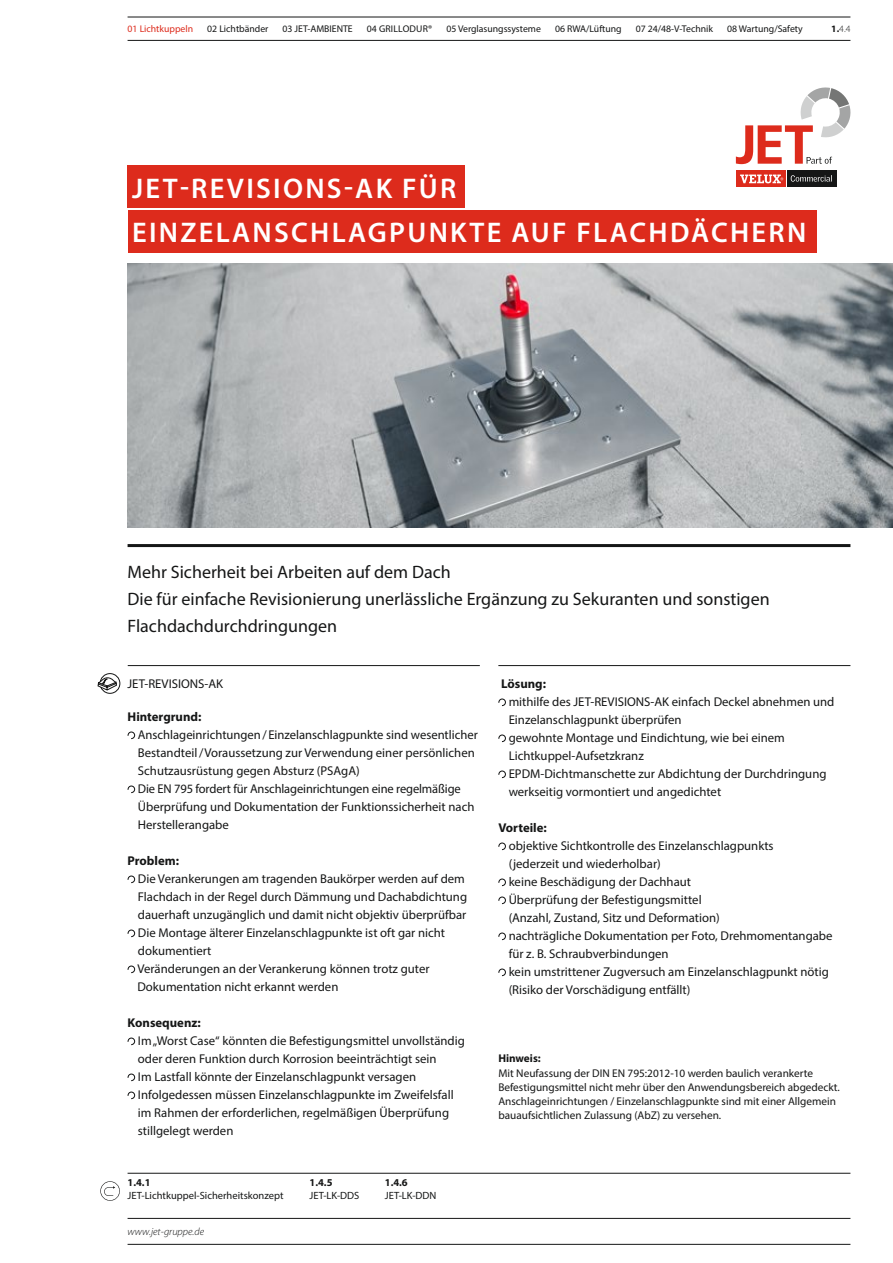
<style>
.page{position:relative;width:893px;height:1263px;background:#fff}
.page>*{position:absolute;margin:0;border:0;box-sizing:border-box;transform-origin:0 0}
.t1{font:600 28.5px "Myriad Pro";letter-spacing:.08em;color:#fff}
.t2{font:18px/27px "Myriad Pro";color:#151616}
.t3{font:12.75px/18px "Myriad Pro";color:#151616}
.t4{font:700 12.75px "Myriad Pro";color:#151616}
.t5{font:11.25px/14.2px "Myriad Pro";color:#151616}
.t6{font:700 11.25px "Myriad Pro";color:#151616}
.t7{font:10.5px "Myriad Pro";color:#151616}
.t8{font:italic 300 10.5px "Myriad Pro";color:#151616}
.t9{font:700 10.5px "Myriad Pro";color:#151616}
.t10{font:9.75px "Myriad Pro";color:#151616}
.t11{font:9.75px "Myriad Pro";color:#dd2b1c}
.t12{font:9.75px "Myriad Pro";letter-spacing:.02em;color:#151616}
.t13{font:300 9.75px "Myriad Pro";color:#151616}
.s1{font-weight:700}
</style>
<div class="page">
<hr style="left:128px;top:544px;width:722px;height:3px;background:#151616">
<hr style="left:128px;top:1173px;width:722px;height:1px;background:#151616">
<hr style="left:128px;top:1218px;width:722px;height:1px;background:#151616">
<hr style="left:128px;top:1244px;width:722px;height:1px;background:#151616">
<svg style="left:100px;top:1181px;width:20px;height:20px"></svg>
<div style="left:128px;top:210px;width:688px;height:43px;background:#dd2b1c"></div>
<div style="left:128px;top:166px;width:337px;height:42px;background:#dd2b1c"></div>
<svg style="left:128px;top:731px;width:7px;height:8px"></svg>
<svg style="left:128px;top:785px;width:7px;height:8px"></svg>
<svg style="left:128px;top:875px;width:7px;height:8px"></svg>
<svg style="left:128px;top:929px;width:7px;height:8px"></svg>
<svg style="left:128px;top:965px;width:7px;height:8px"></svg>
<svg style="left:128px;top:1037px;width:7px;height:8px"></svg>
<svg style="left:128px;top:1073px;width:7px;height:8px"></svg>
<svg style="left:128px;top:1091px;width:7px;height:8px"></svg>
<svg style="left:498px;top:698px;width:8px;height:8px"></svg>
<svg style="left:498px;top:734px;width:8px;height:8px"></svg>
<svg style="left:498px;top:770px;width:8px;height:8px"></svg>
<svg style="left:498px;top:842px;width:8px;height:8px"></svg>
<svg style="left:498px;top:878px;width:8px;height:8px"></svg>
<svg style="left:498px;top:896px;width:8px;height:8px"></svg>
<svg style="left:498px;top:932px;width:8px;height:8px"></svg>
<svg style="left:498px;top:968px;width:8px;height:8px"></svg>
<hr style="left:128px;top:665px;width:352px;height:1px;background:#151616">
<hr style="left:498px;top:665px;width:352px;height:1px;background:#151616">
<img style="left:128px;top:263px;width:765px;height:264px">
<svg style="left:736px;top:171px;width:49px;height:16px"></svg>
<svg style="left:740px;top:175px;width:43px;height:8px"></svg>
<div style="left:787px;top:171px;width:49px;height:16px;background:#151616"></div>
<svg style="left:791px;top:175px;width:41px;height:7px"></svg>
<svg style="left:736px;top:87px;width:114px;height:77px"></svg>
<hr style="left:128px;top:40px;width:722px;height:1px;background:#151616">
<hr style="left:128px;top:17px;width:722px;height:1px;background:#151616">
<div style="left:100px;top:673px;width:20px;height:20px;border:1px solid #151616;border-radius:50%"></div>
<svg style="left:97px;top:677px;width:20px;height:14px"></svg>
<p class="t11" style="left:128px;top:23px;width:67px">01 Lichtkuppeln</p>
<p class="t10" style="left:207px;top:23px;width:63px">02 Lichtbänder</p>
<p class="t10" style="left:283px;top:23px;width:72px">03 JET-AMBIENTE</p>
<p class="t12" style="left:367px;top:23px;width:67px">04 GRILLODUR®</p>
<p class="t10" style="left:446px;top:23px;width:96px">05 Verglasungssysteme</p>
<p class="t10" style="left:555px;top:23px;width:68px">06 RWA/Lüftung</p>
<p class="t10" style="left:636px;top:23px;width:79px">07 24/48-V-Technik</p>
<p class="t10" style="left:727px;top:23px;width:77px">08 Wartung/Safety</p>
<p class="t13" style="left:831px;top:24px;width:21px"><span class="s1">1.</span>4.4</p>
<h1 class="t1" style="left:132px;top:170px;width:326px">JET-REVISIONS-AK FÜR</h1>
<h1 class="t1" style="left:132px;top:214px;width:676px">EINZELANSCHLAGPUNKTE AUF FLACHDÄCHERN</h1>
<h2 class="t2" style="left:128px;top:558px;width:644px">Mehr Sicherheit bei Arbeiten auf dem Dach<br>Die für einfache Revisionierung unerlässliche Ergänzung zu Sekuranten und sonstigen<br>Flachdachdurchdringungen</h2>
<p class="t3" style="left:128px;top:675px;width:97px">JET-REVISIONS-AK</p>
<p class="t4" style="left:128px;top:708px;width:75px">Hintergrund:</p>
<p class="t3" style="left:138px;top:726px;width:341px">Anschlageinrichtungen/ Einzelanschlagpunkte sind wesentlicher Bestandteil/Voraussetzung zur Verwendung einer persönlichen Schutzausrüstung gegen Absturz (PSAgA)<br>Die EN 795 fordert für Anschlageinrichtungen eine regelmäßige Überprüfung und Dokumentation der Funktionssicherheit nach Herstellerangabe</p>
<p class="t4" style="left:128px;top:852px;width:53px">Problem:</p>
<p class="t3" style="left:137px;top:870px;width:331px">Die Verankerungen am tragenden Baukörper werden auf dem Flachdach in der Regel durch Dämmung und Dachabdichtung dauerhaft unzugänglich und damit nicht objektiv überprüfbar Die Montage älterer Einzelanschlagpunkte ist oft gar nicht dokumentiert<br>Veränderungen an der Verankerung können trotz guter Dokumentation nicht erkannt werden</p>
<p class="t4" style="left:128px;top:1014px;width:75px">Konsequenz:</p>
<p class="t3" style="left:138px;top:1032px;width:328px">Im „Worst Case“ könnten die Befestigungsmittel unvollständig oder deren Funktion durch Korrosion beeinträchtigt sein<br>Im Lastfall könnte der Einzelanschlagpunkt versagen Infolgedessen müssen Einzelanschlagpunkte im Zweifelsfall im Rahmen der erforderlichen, regelmäßigen Überprüfung stillgelegt werden</p>
<p class="t9" style="left:128px;top:1175px;width:24px">1.4.1</p>
<p class="t7" style="left:128px;top:1189px;width:157px">JET-Lichtkuppel-Sicherheitskonzept</p>
<p class="t8" style="left:128px;top:1226px;width:78px">www.jet-gruppe.de</p>
<p class="t9" style="left:310px;top:1175px;width:24px">1.4.5</p>
<p class="t7" style="left:310px;top:1189px;width:51px">JET-LK-DDS</p>
<p class="t9" style="left:385px;top:1175px;width:24px">1.4.6</p>
<p class="t7" style="left:385px;top:1189px;width:53px">JET-LK-DDN</p>
<p class="t4" style="left:501px;top:675px;width:46px">Lösung:</p>
<p class="t3" style="left:509px;top:693px;width:327px">mithilfe des JET-REVISIONS-AK einfach Deckel abnehmen und Einzelanschlagpunkt überprüfen<br>gewohnte Montage und Eindichtung, wie bei einem Lichtkuppel-Aufsetzkranz<br>EPDM-Dichtmanschette zur Abdichtung der Durchdringung werkseitig vormontiert und angedichtet</p>
<p class="t4" style="left:498px;top:819px;width:50px">Vorteile:</p>
<p class="t3" style="left:509px;top:837px;width:325px">objektive Sichtkontrolle des Einzelanschlagpunkts<br>(jederzeit und wiederholbar)<br>keine Beschädigung der Dachhaut<br>Überprüfung der Befestigungsmittel<br>(Anzahl, Zustand, Sitz und Deformation)<br>nachträgliche Dokumentation per Foto, Drehmomentangabe für z. B. Schraubverbindungen<br>kein umstrittener Zugversuch am Einzelanschlagpunkt nötig (Risiko der Vorschädigung entfällt)</p>
<p class="t6" style="left:498px;top:1051px;width:44px">Hinweis:</p>
<p class="t5" style="left:498px;top:1065px;width:343px">Mit Neufassung der DIN EN 795:2012-10 werden baulich verankerte Befestigungsmittel nicht mehr über den Anwendungsbereich abgedeckt.<br>Anschlageinrichtungen / Einzelanschlagpunkte sind mit einer Allgemein bauaufsichtlichen Zulassung (AbZ) zu versehen.</p>
</div>
